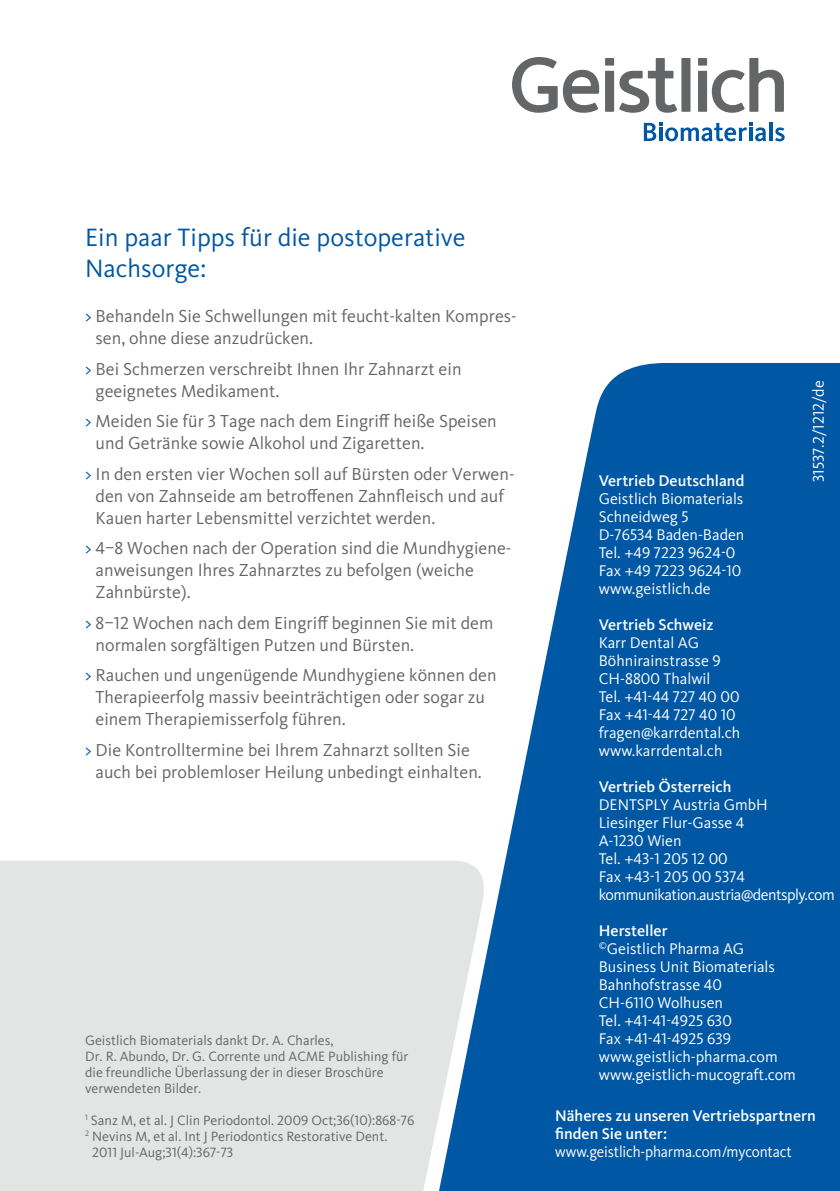
<style>
.page{position:relative;width:840px;height:1191px;background:#fff}
.page>*{position:absolute;margin:0;border:0;box-sizing:border-box;transform-origin:0 0}
.t1{font:26px/31.2px "Kievit OT";color:#0057a3}
.t2{font:18px/22px "Kievit OT";color:#646567}
.t3{font:16px/18px "Kievit OT";color:#fff}
.t4{font:500 16px/18px "Kievit OT";color:#fff}
.t5{font:16px "Kievit OT";color:#fff;scale:.95 1}
.t6{font:14px/16px "Kievit OT";color:#646567}
.s1{color:#0057a3}
.s2{font-weight:500}
</style>
<div class="page">
<svg style="left:487px;top:363px;width:352px;height:828px;background:#206cae"></svg>
<div style="left:0;top:860px;width:487px;height:331px;background:#e3e4e4"></div>
<svg style="left:711px;top:58px;width:72px;height:55px"></svg>
<svg style="left:619px;top:58px;width:58px;height:55px"></svg>
<svg style="left:512px;top:57px;width:88px;height:56px"></svg>
<div style="left:681px;top:58px;width:9px;height:54px;background:#646567"></div>
<div style="left:604px;top:71px;width:9px;height:41px;background:#646567"></div>
<div style="left:604px;top:58px;width:9px;height:8px;background:#646567"></div>
<div style="left:697px;top:71px;width:9px;height:41px;background:#646567"></div>
<div style="left:697px;top:58px;width:9px;height:8px;background:#646567"></div>
<svg style="left:769px;top:123px;width:3px;height:18px"></svg>
<svg style="left:775px;top:127px;width:9px;height:14px"></svg>
<svg style="left:643px;top:123px;width:122px;height:18px"></svg>
<h1 class="t1" style="left:85px;top:222px;width:382px">Ein paar Tipps für die postoperative<br>Nachsorge:</h1>
<p class="t2" style="left:95px;top:305px;width:422px;text-indent:-10px"><span class="s1">&gt;</span> Behandeln Sie Schwellungen mit feucht-kalten Kompres&shy;sen, ohne diese anzudrücken.</p>
<p class="t2" style="left:95px;top:357px;width:367px;text-indent:-10px"><span class="s1">&gt;</span> Bei Schmerzen verschreibt Ihnen Ihr Zahnarzt ein geeignetes Medikament.</p>
<p class="t2" style="left:95px;top:410px;width:402px;text-indent:-10px"><span class="s1">&gt;</span> Meiden Sie für 3 Tage nach dem Eingriff heiße Speisen und Getränke sowie Alkohol und Zigaretten.</p>
<p class="t2" style="left:95px;top:462px;width:420px;text-indent:-10px"><span class="s1">&gt;</span> In den ersten vier Wochen soll auf Bürsten oder Verwen&shy;den von Zahnseide am betroffenen Zahnfleisch und auf<br>Kauen harter Lebensmittel verzichtet werden.</p>
<p class="t2" style="left:95px;top:537px;width:417px;text-indent:-10px"><span class="s1">&gt;</span> 4–8 Wochen nach der Operation sind die Mundhygiene&shy;anweisungen Ihres Zahnarztes zu befolgen (weiche<br>Zahnbürste).</p>
<p class="t2" style="left:95px;top:611px;width:399px;text-indent:-10px"><span class="s1">&gt;</span> 8–12 Wochen nach dem Eingriff beginnen Sie mit dem normalen sorgfältigen Putzen und Bürsten.</p>
<p class="t2" style="left:95px;top:664px;width:402px;text-indent:-10px"><span class="s1">&gt;</span> Rauchen und ungenügende Mundhygiene können den<br>Therapieerfolg massiv beeinträchtigen oder sogar zu einem Therapiemisserfolg führen.</p>
<p class="t2" style="left:95px;top:738px;width:387px;text-indent:-10px"><span class="s1">&gt;</span> Die Kontrolltermine bei Ihrem Zahnarzt sollten Sie auch bei problemloser Heilung unbedingt einhalten.</p>
<p class="t6" style="left:85px;top:1032px;width:324px">Geistlich Biomaterials dankt Dr. A. Charles,<br>Dr. R. Abundo, Dr. G. Corrente und ACME Publishing für die freundliche Überlassung der in dieser Broschüre verwendeten Bilder.</p>
<p class="t6" style="left:85px;top:1112px;width:330px"><sup>1</sup> Sanz M, et al. J Clin Periodontol. 2009 Oct;36(10):868-76</p>
<p class="t6" style="left:85px;top:1128px;width:304px"><sup>2</sup> Nevins M, et al. Int J Periodontics Restorative Dent.</p>
<p class="t6" style="left:92px;top:1144px;width:143px">2011 Jul-Aug;31(4):367-73</p>
<p class="t3" style="left:808px;top:482px;width:103px;rotate:-90deg">31537.2/1212/de</p>
<p class="t4" style="left:598px;top:471px;width:147px">Vertrieb Deutschland</p>
<p class="t3" style="left:598px;top:489px;width:147px">Geistlich Biomaterials<br>Schneidweg 5<br>D-76534 Baden-Baden<br>Tel. +49 7223 9624-0<br>Fax +49 7223 9624-10 www.geistlich.de</p>
<p class="t4" style="left:598px;top:615px;width:116px">Vertrieb Schweiz</p>
<p class="t3" style="left:598px;top:633px;width:143px">Karr Dental AG<br>Böhnirainstrasse 9<br>CH-8800 Thalwil<br>Tel. +41-44 727 40 00<br>Fax +41-44 727 40 10 fragen@karrdental.ch www.karrdental.ch</p>
<p class="t4" style="left:598px;top:777px;width:134px">Vertrieb Österreich</p>
<p class="t3" style="left:598px;top:795px;width:237px">DENTSPLY Austria GmbH<br>Liesinger Flur-Gasse 4<br>A-1230 Wien<br>Tel. +43-1 205 12 00<br>Fax +43-1 205 00 5374 kommunikation.austria@dentsply.com</p>
<p class="t3" style="left:598px;top:921px;width:199px"><span class="s2">Hersteller<br></span><sup>©</sup>Geistlich Pharma AG<br>Business Unit Biomaterials<br>Bahnhofstrasse 40<br>CH-6110 Wolhusen<br>Tel. +41-41-4925 630<br>Fax +41-41-4925 639 www.geistlich-pharma.com www.geistlich-mucograft.com</p>
<p class="t4" style="left:555px;top:1106px;width:262px">Näheres zu unseren Vertriebspartnern finden Sie unter:</p>
<p class="t5" style="left:555px;top:1142px;width:250px">www.geistlich-pharma.com/mycontact</p>
</div>
